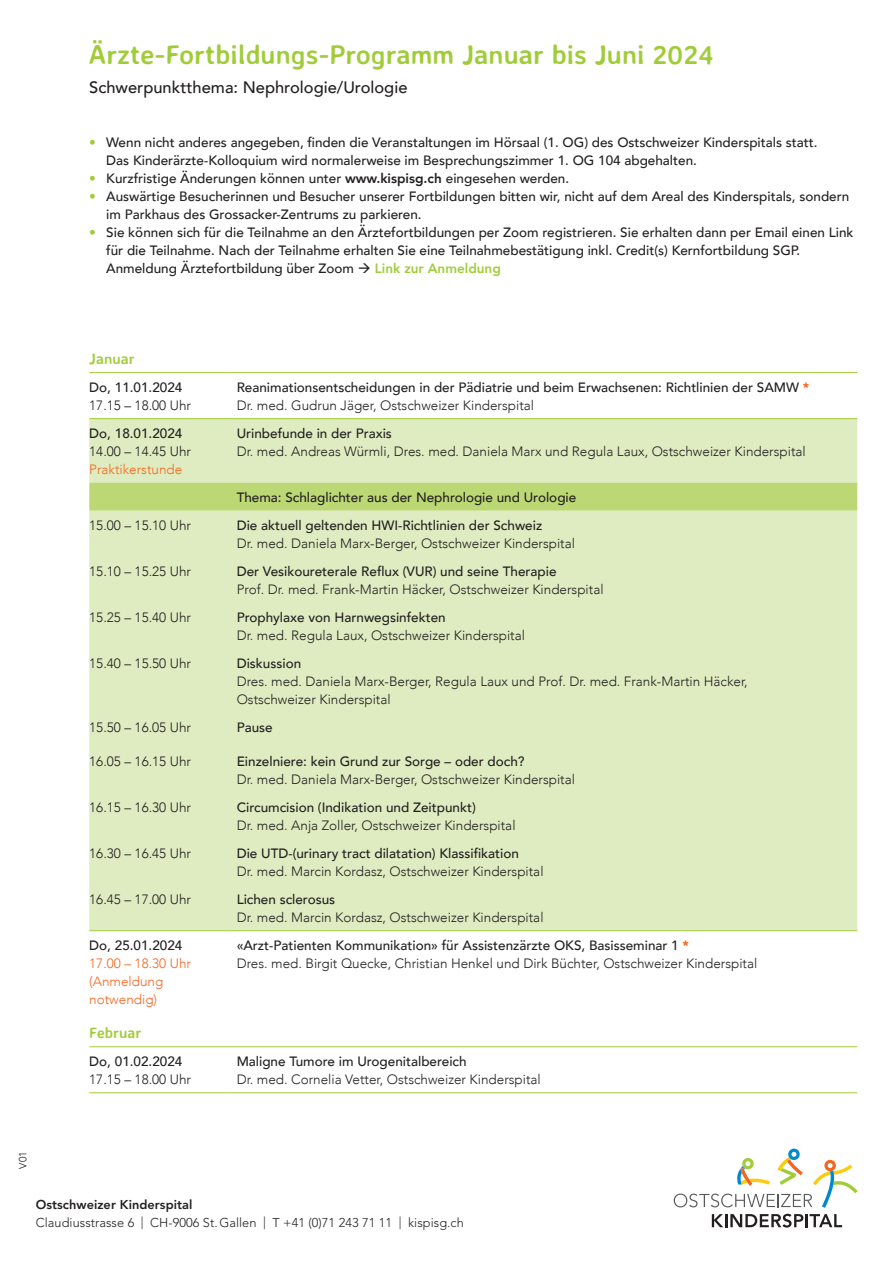
<style>
.page{position:relative;width:893px;height:1263px;background:#fff}
.page>*{position:absolute;margin:0;border:0;box-sizing:border-box;transform-origin:0 0}
.t1{font:700 27px "Averia Sans Libre";color:#a1cc3a}
.t2{font:500 16.5px "Avenir";color:#231f20}
.t3{font:700 15px "Averia Sans Libre";color:#a1cc3a}
.t4{font:500 13.5px/18px "Avenir";color:#231f20}
.t5{font:300 13.5px/18px "Avenir";color:#231f20}
.t6{font:300 13.5px/18px "Avenir";color:#f36821}
.t7{font:300 12.75px "Avenir LT Std";letter-spacing:.005em;color:#231f20}
.t8{font:800 12.75px "Avenir LT Std";letter-spacing:.005em;color:#231f20}
.t9{font:300 10.5px "Avenir";color:#231f20}
.s1{font-weight:300;color:#a1cc3a}
.s2{font-weight:800}
.s3{font-weight:800;color:#a1cc3a}
.s4{font-weight:900;color:#f36821}
.s5{font-weight:300}
.s6{font-weight:500}
</style>
<div class="page">
<svg style="left:674px;top:1148px;width:184px;height:60px"></svg>
<svg style="left:712px;top:1214px;width:130px;height:13px"></svg>
<div style="left:89px;top:419px;width:768px;height:511px;background:#dfecc1"></div>
<div style="left:89px;top:483px;width:768px;height:28px;background:#bcd874"></div>
<hr style="left:89px;top:1046px;width:142px;height:1px;background:#a1cc3a">
<hr style="left:231px;top:1046px;width:626px;height:1px;background:#a1cc3a">
<hr style="left:89px;top:1092px;width:142px;height:1px;background:#a1cc3a">
<hr style="left:231px;top:1092px;width:626px;height:1px;background:#a1cc3a">
<hr style="left:89px;top:372px;width:142px;height:1px;background:#a1cc3a">
<hr style="left:231px;top:372px;width:626px;height:1px;background:#a1cc3a">
<hr style="left:89px;top:418px;width:142px;height:1px;background:#a1cc3a">
<hr style="left:231px;top:418px;width:626px;height:1px;background:#a1cc3a">
<hr style="left:89px;top:930px;width:142px;height:1px;background:#a1cc3a">
<hr style="left:231px;top:930px;width:626px;height:1px;background:#a1cc3a">
<h1 class="t1" style="left:89px;top:38px;width:626px">Ärzte-Fortbildungs-Programm Januar bis Juni 2024</h1>
<p class="t2" style="left:89px;top:73px;width:320px">Schwerpunktthema: Nephrologie/Urologie</p>
<p class="t4" style="left:106px;top:132px;width:713px;text-indent:-17px"><span class="s1">•</span> Wenn nicht anderes angegeben, finden die Veranstaltungen im Hörsaal (1. OG) des Ostschweizer Kinderspitals statt.<br>Das Kinderärzte-Kolloquium wird normalerweise im Besprechungszimmer 1. OG 104 abgehalten.</p>
<p class="t4" style="left:89px;top:168px;width:481px"><span class="s1">•</span> Kurzfristige Änderungen können unter <span class="s2">www.kispisg.ch</span> eingesehen werden.</p>
<p class="t4" style="left:106px;top:186px;width:744px;text-indent:-17px"><span class="s1">•</span> Auswärtige Besucherinnen und Besucher unserer Fortbildungen bitten wir, nicht auf dem Areal des Kinderspitals, sondern im Parkhaus des Grossacker-Zentrums zu parkieren.</p>
<p class="t4" style="left:106px;top:222px;width:749px;text-indent:-17px"><span class="s1">•</span> Sie können sich für die Teilnahme an den Ärztefortbildungen per Zoom registrieren. Sie erhalten dann per Email einen Link für die Teilnahme. Nach der Teilnahme erhalten Sie eine Teilnahmebestätigung inkl. Credit(s) Kernfortbildung SGP.<br>Anmeldung Ärztefortbildung über Zoom → <span class="s3">Link zur Anmeldung</span></p>
<p class="t3" style="left:89px;top:349px;width:47px">Januar</p>
<p class="t4" style="left:89px;top:378px;width:95px">Do, 11.01.2024</p>
<p class="t5" style="left:89px;top:396px;width:103px">17.15 – 18.00 Uhr</p>
<p class="t4" style="left:89px;top:424px;width:95px">Do, 18.01.2024</p>
<p class="t5" style="left:89px;top:442px;width:103px">14.00 – 14.45 Uhr</p>
<p class="t6" style="left:89px;top:460px;width:95px">Praktikerstunde</p>
<p class="t4" style="left:237px;top:378px;width:574px">Reanimationsentscheidungen in der Pädiatrie und beim Erwachsenen: Richtlinien der SAMW <span class="s4">*<br></span><span class="s5">Dr. med. Gudrun Jäger, Ostschweizer Kinderspital</span></p>
<p class="t4" style="left:237px;top:424px;width:157px">Urinbefunde in der Praxis</p>
<p class="t5" style="left:237px;top:442px;width:570px">Dr. med. Andreas Würmli, Dres. med. Daniela Marx und Regula Laux, Ostschweizer Kinderspital</p>
<p class="t4" style="left:237px;top:488px;width:341px">Thema: Schlaglichter aus der Nephrologie und Urologie</p>
<p class="t5" style="left:89px;top:516px;width:103px">15.00 – 15.10 Uhr</p>
<p class="t4" style="left:237px;top:516px;width:307px">Die aktuell geltenden HWI-Richtlinien der Schweiz</p>
<p class="t5" style="left:237px;top:534px;width:340px">Dr. med. Daniela Marx-Berger, Ostschweizer Kinderspital</p>
<p class="t5" style="left:89px;top:562px;width:103px">15.10 – 15.25 Uhr</p>
<p class="t4" style="left:237px;top:562px;width:321px">Der Vesikoureterale Reflux (VUR) und seine Therapie</p>
<p class="t5" style="left:237px;top:580px;width:368px">Prof. Dr. med. Frank-Martin Häcker, Ostschweizer Kinderspital</p>
<p class="t5" style="left:89px;top:608px;width:103px">15.25 – 15.40 Uhr</p>
<p class="t4" style="left:237px;top:608px;width:211px">Prophylaxe von Harnwegsinfekten</p>
<p class="t5" style="left:237px;top:626px;width:290px">Dr. med. Regula Laux, Ostschweizer Kinderspital</p>
<p class="t5" style="left:89px;top:654px;width:103px">15.40 – 15.50 Uhr</p>
<p class="t4" style="left:237px;top:654px;width:66px">Diskussion</p>
<p class="t5" style="left:237px;top:672px;width:513px">Dres. med. Daniela Marx-Berger, Regula Laux und Prof. Dr. med. Frank-Martin Häcker,<br>Ostschweizer Kinderspital</p>
<p class="t5" style="left:89px;top:718px;width:103px">15.50 – 16.05 Uhr</p>
<p class="t4" style="left:237px;top:718px;width:38px">Pause</p>
<p class="t5" style="left:89px;top:752px;width:103px">16.05 – 16.15 Uhr</p>
<p class="t4" style="left:237px;top:752px;width:289px">Einzelniere: kein Grund zur Sorge – oder doch?</p>
<p class="t5" style="left:237px;top:770px;width:340px">Dr. med. Daniela Marx-Berger, Ostschweizer Kinderspital</p>
<p class="t5" style="left:89px;top:798px;width:103px">16.15 – 16.30 Uhr</p>
<p class="t4" style="left:237px;top:798px;width:241px">Circumcision (Indikation und Zeitpunkt)</p>
<p class="t5" style="left:237px;top:816px;width:280px">Dr. med. Anja Zoller, Ostschweizer Kinderspital</p>
<p class="t5" style="left:89px;top:844px;width:103px">16.30 – 16.45 Uhr</p>
<p class="t4" style="left:237px;top:844px;width:284px">Die UTD-(urinary tract dilatation) Klassifikation</p>
<p class="t5" style="left:237px;top:862px;width:308px">Dr. med. Marcin Kordasz, Ostschweizer Kinderspital</p>
<p class="t5" style="left:89px;top:890px;width:103px">16.45 – 17.00 Uhr</p>
<p class="t4" style="left:237px;top:890px;width:100px">Lichen sclerosus</p>
<p class="t5" style="left:237px;top:908px;width:308px">Dr. med. Marcin Kordasz, Ostschweizer Kinderspital</p>
<p class="t4" style="left:89px;top:936px;width:95px">Do, 25.01.2024</p>
<p class="t6" style="left:89px;top:954px;width:103px">17.00 – 18.30 Uhr (Anmeldung notwendig)</p>
<p class="t5" style="left:237px;top:936px;width:522px"><span class="s6">«Arzt-Patienten Kommunikation» für Assistenzärzte OKS, Basisseminar 1</span> <span class="s4">*<br></span>Dres. med. Birgit Quecke, Christian Henkel und Dirk Büchter, Ostschweizer Kinderspital</p>
<p class="t3" style="left:89px;top:1023px;width:54px">Februar</p>
<p class="t4" style="left:89px;top:1052px;width:95px">Do, 01.02.2024</p>
<p class="t5" style="left:89px;top:1071px;width:103px">17.15 – 18.00 Uhr</p>
<p class="t4" style="left:237px;top:1052px;width:231px">Maligne Tumore im Urogenitalbereich</p>
<p class="t5" style="left:237px;top:1071px;width:306px">Dr. med. Cornelia Vetter, Ostschweizer Kinderspital</p>
<p class="t9" style="left:17px;top:1168px;width:19px;rotate:-90deg">V01</p>
<p class="t8" style="left:36px;top:1197px;width:158px">Ostschweizer Kinderspital</p>
<p class="t7" style="left:36px;top:1215px;width:430px">Claudiusstrasse 6 | CH-9006 St.Gallen | T +41 (0)71 243 71 11 | kispisg.ch</p>
</div>
